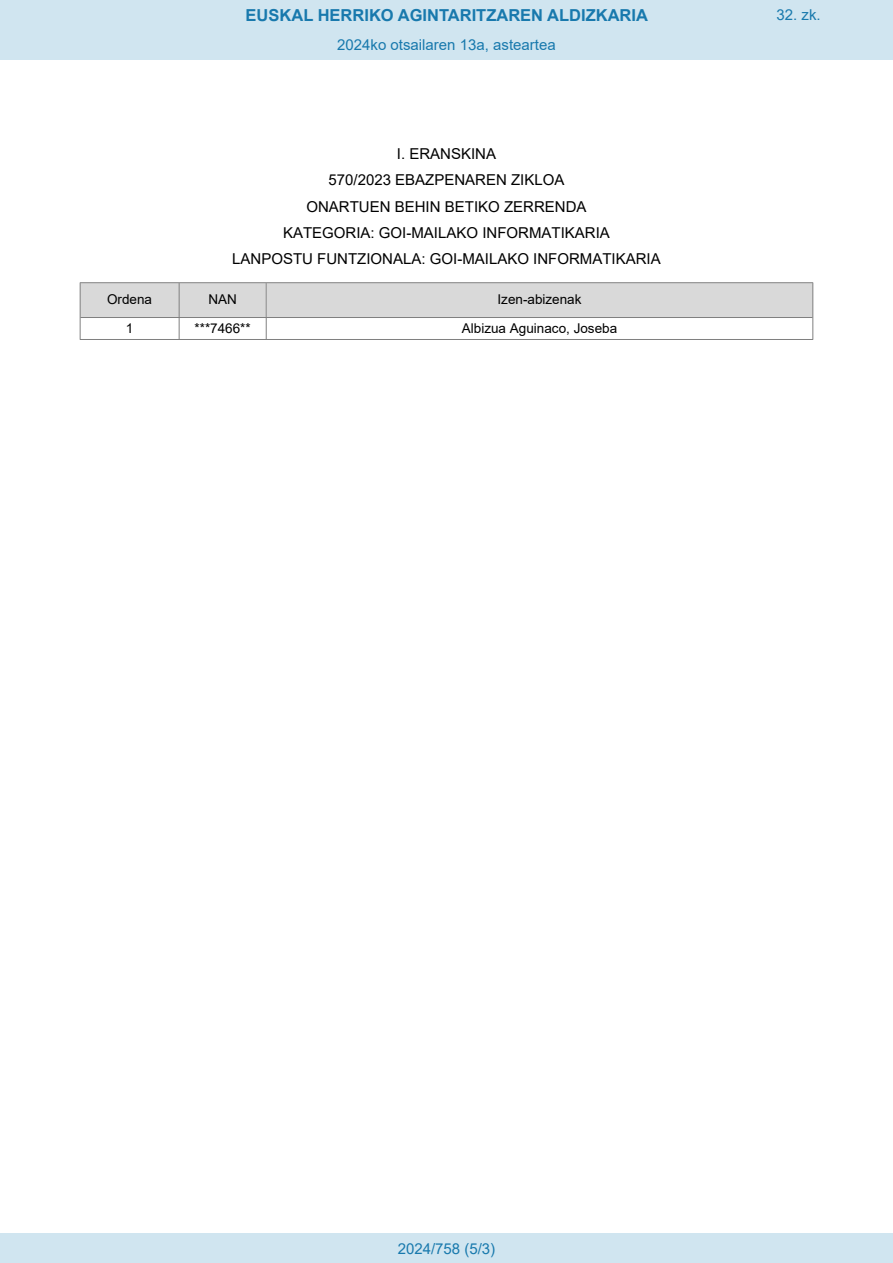
<style>
.page{position:relative;width:893px;height:1263px;background:#fff}
.page>*{position:absolute;margin:0;border:0;box-sizing:border-box;transform-origin:0 0}
.t1{font:700 16.5px "Arial";color:#1879ad}
.t2{font:15px/26.2px "Arial";color:#000;text-align:center}
.Paginacion_Centro{font:15px "Arial";color:#1879ad}
.t3{font:13.5px "Arial";color:#000}
</style>
<div class="page">
<div style="left:81px;top:283px;width:98px;height:34px;background:#d9d9d9"></div>
<div style="left:180px;top:283px;width:86px;height:34px;background:#d9d9d9"></div>
<div style="left:267px;top:283px;width:545px;height:34px;background:#d9d9d9"></div>
<hr style="left:80px;top:283px;width:1px;height:56px;background:#808080">
<hr style="left:179px;top:283px;width:1px;height:34px;background:#808080">
<svg style="left:179px;top:318px;width:1px;height:21px"></svg>
<hr style="left:266px;top:283px;width:1px;height:34px;background:#808080">
<svg style="left:266px;top:318px;width:1px;height:21px"></svg>
<hr style="left:812px;top:283px;width:1px;height:56px;background:#808080">
<hr style="left:80px;top:282px;width:733px;height:1px;background:#808080">
<hr style="left:81px;top:317px;width:731px;height:1px;background:#808080">
<hr style="left:80px;top:339px;width:733px;height:1px;background:#808080">
<div style="left:0;top:0;width:893px;height:60px;background:#d0e5f0"></div>
<div style="left:0;top:1233px;width:893px;height:30px;background:#d0e5f0"></div>
<p class="t1" style="left:246px;top:3px;width:404px">EUSKAL HERRIKO AGINTARITZAREN ALDIZKARIA</p>
<p class="Paginacion_Centro" style="left:776px;top:5px;width:46px">32. zk.</p>
<p class="Paginacion_Centro" style="left:337px;top:35px;width:220px">2024ko otsailaren 13a, asteartea</p>
<p class="t2" style="left:232px;top:141px;width:430px">I. ERANSKINA<br>570/2023 EBAZPENAREN ZIKLOA<br>ONARTUEN BEHIN BETIKO ZERRENDA<br>KATEGORIA: GOI-MAILAKO INFORMATIKARIA<br>LANPOSTU FUNTZIONALA: GOI-MAILAKO INFORMATIKARIA</p>
<p class="t3" style="left:107px;top:290px;width:47px">Ordena</p>
<p class="t3" style="left:208px;top:290px;width:30px">NAN</p>
<p class="t3" style="left:497px;top:290px;width:86px">Izen-abizenak</p>
<p class="t3" style="left:126px;top:319px;width:9px">1</p>
<p class="t3" style="left:195px;top:319px;width:58px">***7466**</p>
<p class="t3" style="left:462px;top:319px;width:157px">Albizua Aguinaco, Joseba</p>
<p class="Paginacion_Centro" style="left:398px;top:1238px;width:99px">2024/758 (5/3)</p>
</div>
